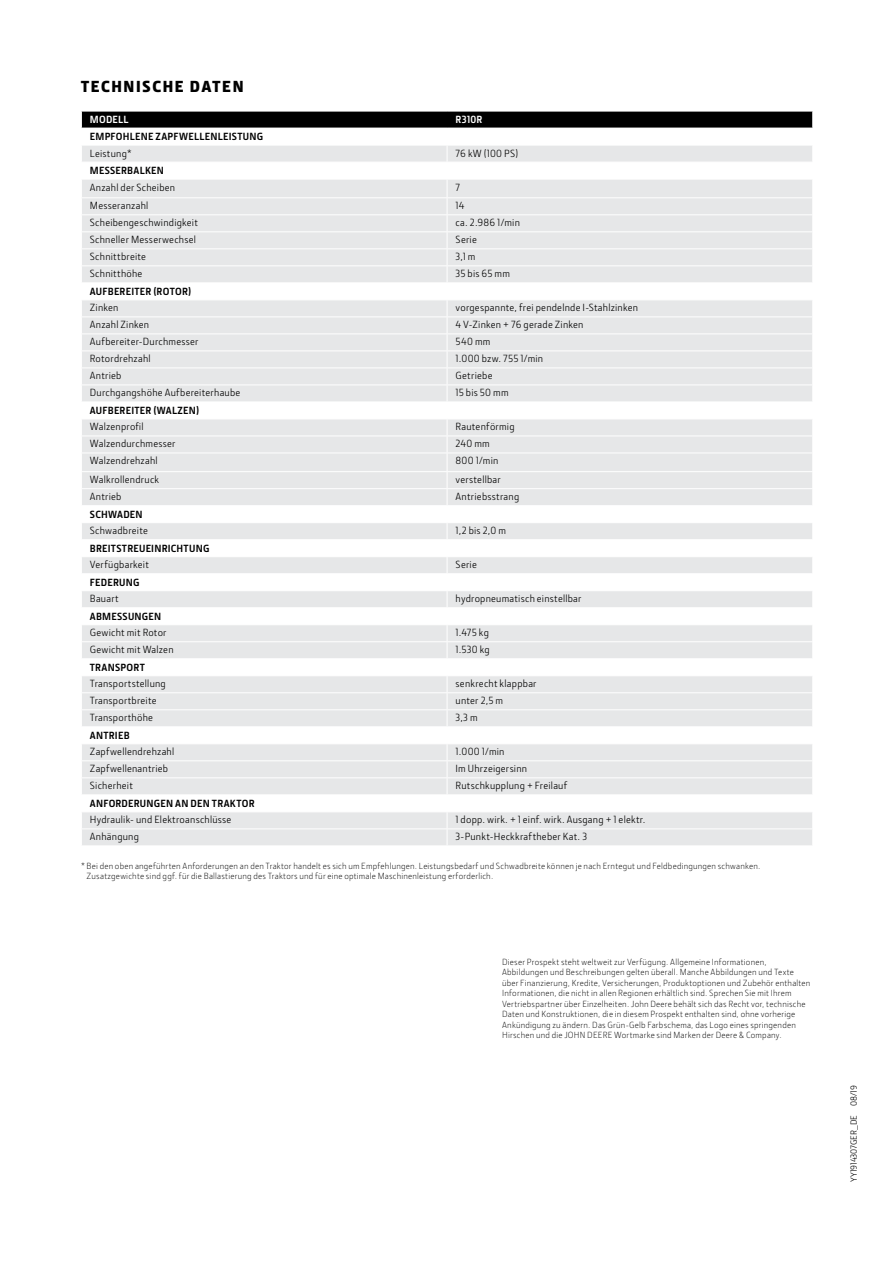
<style>
.page{position:relative;width:893px;height:1263px;background:#fff}
.page>*{position:absolute;margin:0;border:0;box-sizing:border-box;transform-origin:0 0}
._11_pt_Section_Subhe{font:900 16.5px "Section";letter-spacing:.105em;color:#000}
._7_pt_JDSPro_Table{font:10.5px "JD Sans Pro";letter-spacing:.02em;color:#000}
._7_pt_JDSPro_Table-2{font:700 10.5px "JD Sans Pro";letter-spacing:.025em;color:#000}
._7_pt_JDSPro_Table-3{font:700 10.5px "JD Sans Pro";letter-spacing:.02em;color:#fff}
._6_pt_JDSPro_Discla{font:300 9px/10.5px "JD Sans Pro";letter-spacing:.02em;color:#000}
._6_pt_JDSPro_Print{font:9px "JD Sans Pro";letter-spacing:.005em;color:#000}
</style>
<div class="page">
<svg style="left:81px;top:111px;width:732px;height:734px"></svg>
<p class="_11_pt_Section_Subhe" style="left:81px;top:76px;width:164px">TECHNISCHE DATEN</p>
<p class="_7_pt_JDSPro_Table-3" style="left:90px;top:113px;width:40px">MODELL</p>
<p class="_7_pt_JDSPro_Table-3" style="left:456px;top:113px;width:28px">R310R</p>
<p class="_7_pt_JDSPro_Table-2" style="left:90px;top:130px;width:175px">EMPFOHLENE ZAPFWELLENLEISTUNG</p>
<p class="_7_pt_JDSPro_Table" style="left:90px;top:146px;width:43px">Leistung*</p>
<p class="_7_pt_JDSPro_Table" style="left:456px;top:146px;width:64px">76 kW (100 PS)</p>
<p class="_7_pt_JDSPro_Table-2" style="left:90px;top:164px;width:76px">MESSERBALKEN</p>
<p class="_7_pt_JDSPro_Table" style="left:90px;top:180px;width:87px">Anzahl der Scheiben</p>
<p class="_7_pt_JDSPro_Table" style="left:456px;top:180px;width:6px">7</p>
<p class="_7_pt_JDSPro_Table" style="left:90px;top:199px;width:60px">Messeranzahl</p>
<p class="_7_pt_JDSPro_Table" style="left:456px;top:199px;width:10px">14</p>
<p class="_7_pt_JDSPro_Table" style="left:90px;top:216px;width:110px">Scheibengeschwindigkeit</p>
<p class="_7_pt_JDSPro_Table" style="left:456px;top:216px;width:66px">ca. 2.986 1/min</p>
<p class="_7_pt_JDSPro_Table" style="left:90px;top:233px;width:108px">Schneller Messerwechsel</p>
<p class="_7_pt_JDSPro_Table" style="left:456px;top:233px;width:23px">Serie</p>
<p class="_7_pt_JDSPro_Table" style="left:90px;top:250px;width:58px">Schnittbreite</p>
<p class="_7_pt_JDSPro_Table" style="left:456px;top:250px;width:21px">3,1 m</p>
<p class="_7_pt_JDSPro_Table" style="left:90px;top:267px;width:54px">Schnitthöhe</p>
<p class="_7_pt_JDSPro_Table" style="left:456px;top:267px;width:56px">35 bis 65 mm</p>
<p class="_7_pt_JDSPro_Table-2" style="left:90px;top:285px;width:103px">AUFBEREITER (ROTOR)</p>
<p class="_7_pt_JDSPro_Table" style="left:90px;top:301px;width:30px">Zinken</p>
<p class="_7_pt_JDSPro_Table" style="left:456px;top:301px;width:184px">vorgespannte, frei pendelnde I-Stahlzinken</p>
<p class="_7_pt_JDSPro_Table" style="left:90px;top:318px;width:61px">Anzahl Zinken</p>
<p class="_7_pt_JDSPro_Table" style="left:456px;top:318px;width:129px">4 V-Zinken + 76 gerade Zinken</p>
<p class="_7_pt_JDSPro_Table" style="left:90px;top:335px;width:110px">Aufbereiter-Durchmesser</p>
<p class="_7_pt_JDSPro_Table" style="left:456px;top:335px;width:36px">540 mm</p>
<p class="_7_pt_JDSPro_Table" style="left:90px;top:352px;width:62px">Rotordrehzahl</p>
<p class="_7_pt_JDSPro_Table" style="left:456px;top:352px;width:89px">1.000 bzw. 755 1/min</p>
<p class="_7_pt_JDSPro_Table" style="left:90px;top:369px;width:33px">Antrieb</p>
<p class="_7_pt_JDSPro_Table" style="left:456px;top:369px;width:38px">Getriebe</p>
<p class="_7_pt_JDSPro_Table" style="left:90px;top:386px;width:152px">Durchgangshöhe Aufbereiterhaube</p>
<p class="_7_pt_JDSPro_Table" style="left:456px;top:386px;width:55px">15 bis 50 mm</p>
<p class="_7_pt_JDSPro_Table-2" style="left:90px;top:404px;width:111px">AUFBEREITER (WALZEN)</p>
<p class="_7_pt_JDSPro_Table" style="left:90px;top:420px;width:55px">Walzenprofil</p>
<p class="_7_pt_JDSPro_Table" style="left:456px;top:420px;width:61px">Rautenförmig</p>
<p class="_7_pt_JDSPro_Table" style="left:90px;top:437px;width:87px">Walzendurchmesser</p>
<p class="_7_pt_JDSPro_Table" style="left:456px;top:437px;width:36px">240 mm</p>
<p class="_7_pt_JDSPro_Table" style="left:90px;top:454px;width:69px">Walzendrehzahl</p>
<p class="_7_pt_JDSPro_Table" style="left:456px;top:454px;width:44px">800 1/min</p>
<p class="_7_pt_JDSPro_Table" style="left:90px;top:473px;width:71px">Walkrollendruck</p>
<p class="_7_pt_JDSPro_Table" style="left:456px;top:473px;width:47px">verstellbar</p>
<p class="_7_pt_JDSPro_Table" style="left:90px;top:490px;width:33px">Antrieb</p>
<p class="_7_pt_JDSPro_Table" style="left:456px;top:490px;width:65px">Antriebsstrang</p>
<p class="_7_pt_JDSPro_Table-2" style="left:90px;top:507px;width:54px">SCHWADEN</p>
<p class="_7_pt_JDSPro_Table" style="left:90px;top:524px;width:60px">Schwadbreite</p>
<p class="_7_pt_JDSPro_Table" style="left:456px;top:524px;width:52px">1,2 bis 2,0 m</p>
<p class="_7_pt_JDSPro_Table-2" style="left:90px;top:542px;width:121px">BREITSTREUEINRICHTUNG</p>
<p class="_7_pt_JDSPro_Table" style="left:90px;top:558px;width:61px">Verfügbarkeit</p>
<p class="_7_pt_JDSPro_Table" style="left:456px;top:558px;width:23px">Serie</p>
<p class="_7_pt_JDSPro_Table-2" style="left:90px;top:576px;width:51px">FEDERUNG</p>
<p class="_7_pt_JDSPro_Table" style="left:90px;top:592px;width:30px">Bauart</p>
<p class="_7_pt_JDSPro_Table" style="left:456px;top:592px;width:127px">hydropneumatisch einstellbar</p>
<p class="_7_pt_JDSPro_Table-2" style="left:90px;top:610px;width:73px">ABMESSUNGEN</p>
<p class="_7_pt_JDSPro_Table" style="left:90px;top:626px;width:78px">Gewicht mit Rotor</p>
<p class="_7_pt_JDSPro_Table" style="left:456px;top:626px;width:35px">1.475 kg</p>
<p class="_7_pt_JDSPro_Table" style="left:90px;top:643px;width:85px">Gewicht mit Walzen</p>
<p class="_7_pt_JDSPro_Table" style="left:456px;top:643px;width:36px">1.530 kg</p>
<p class="_7_pt_JDSPro_Table-2" style="left:90px;top:661px;width:56px">TRANSPORT</p>
<p class="_7_pt_JDSPro_Table" style="left:90px;top:677px;width:77px">Transportstellung</p>
<p class="_7_pt_JDSPro_Table" style="left:456px;top:677px;width:83px">senkrecht klappbar</p>
<p class="_7_pt_JDSPro_Table" style="left:90px;top:694px;width:68px">Transportbreite</p>
<p class="_7_pt_JDSPro_Table" style="left:456px;top:694px;width:49px">unter 2,5 m</p>
<p class="_7_pt_JDSPro_Table" style="left:90px;top:711px;width:65px">Transporthöhe</p>
<p class="_7_pt_JDSPro_Table" style="left:456px;top:711px;width:24px">3,3 m</p>
<p class="_7_pt_JDSPro_Table-2" style="left:90px;top:729px;width:41px">ANTRIEB</p>
<p class="_7_pt_JDSPro_Table" style="left:90px;top:745px;width:86px">Zapfwellendrehzahl</p>
<p class="_7_pt_JDSPro_Table" style="left:456px;top:745px;width:50px">1.000 1/min</p>
<p class="_7_pt_JDSPro_Table" style="left:90px;top:762px;width:80px">Zapfwellenantrieb</p>
<p class="_7_pt_JDSPro_Table" style="left:456px;top:762px;width:73px">Im Uhrzeigersinn</p>
<p class="_7_pt_JDSPro_Table" style="left:90px;top:779px;width:45px">Sicherheit</p>
<p class="_7_pt_JDSPro_Table" style="left:456px;top:779px;width:113px">Rutschkupplung + Freilauf</p>
<p class="_7_pt_JDSPro_Table-2" style="left:90px;top:797px;width:166px">ANFORDERUNGEN AN DEN TRAKTOR</p>
<p class="_7_pt_JDSPro_Table" style="left:90px;top:813px;width:143px">Hydraulik- und Elektroanschlüsse</p>
<p class="_7_pt_JDSPro_Table" style="left:456px;top:813px;width:191px">1 dopp. wirk. + 1 einf. wirk. Ausgang + 1 elektr.</p>
<p class="_7_pt_JDSPro_Table" style="left:90px;top:830px;width:51px">Anhängung</p>
<p class="_7_pt_JDSPro_Table" style="left:456px;top:830px;width:133px">3-Punkt-Heckkraftheber Kat. 3</p>
<p class="_6_pt_JDSPro_Discla" style="left:87px;top:860px;width:675px;text-indent:-6px">* Bei den oben angeführten Anforderungen an den Traktor handelt es sich um Empfehlungen. Leistungsbedarf und Schwadbreite können je nach Erntegut und Feldbedingungen schwanken.<br>Zusatzgewichte sind ggf. für die Ballastierung des Traktors und für eine optimale Maschinenleistung erforderlich.</p>
<p class="_6_pt_JDSPro_Discla" style="left:502px;top:956px;width:310px">Dieser Prospekt steht weltweit zur Verfügung. Allgemeine Informationen, Abbildungen und Beschreibungen gelten überall. Manche Abbildungen und Texte über Finanzierung, Kredite, Versicherungen, Produktoptionen und Zubehör enthalten Informationen, die nicht in allen Regionen erhältlich sind. Sprechen Sie mit Ihrem Vertriebspartner über Einzelheiten. John Deere behält sich das Recht vor, technische Daten und Konstruktionen, die in diesem Prospekt enthalten sind, ohne vorherige Ankündigung zu ändern. Das Grün-Gelb Farbschema, das Logo eines springenden Hirschen und die JOHN DEERE Wortmarke sind Marken der Deere &amp; Company.</p>
<p class="_6_pt_JDSPro_Print" style="left:848px;top:1182px;width:98px;rotate:-90deg">YY1914307GER_DE 08/19</p>
</div>
